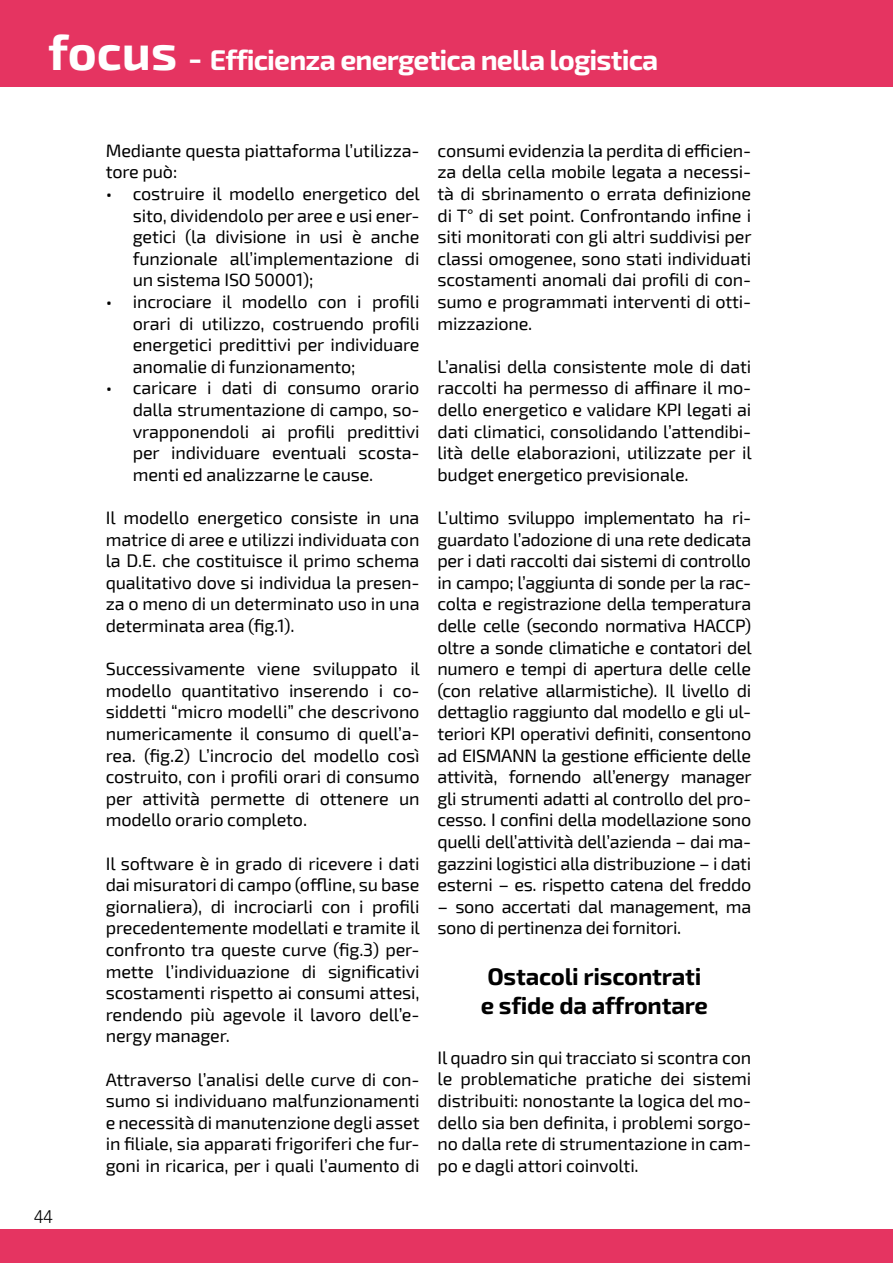
<style>
.page{position:relative;width:893px;height:1263px;background:#fff}
.page>*{position:absolute;margin:0;border:0;box-sizing:border-box;transform-origin:0 0}
.t1{font:700 28.5px "Exo 2";letter-spacing:-.03em;color:#fff}
.t2{font:700 24px/28.8px "Exo 2";letter-spacing:-.01em;color:#000}
.t3{font:18px/21.6px "Exo 2";letter-spacing:-.01em;color:#000;text-align:justify}
.t4{font:300 18px "Avenir LT Std";color:#000}
.s1{font-size:49.5px}
.s2{font-size:34.5px}
</style>
<div class="page">
<div style="left:0;top:0;width:893px;height:86px;background:#e53461"></div>
<div style="left:0;top:1229px;width:893px;height:34px;background:#e53461"></div>
<h1 class="t1" style="left:48px;top:43px;width:612px"><span class="s1">focus</span> <span class="s2">-</span> Efficienza energetica nella logistica</h1>
<p class="t4" style="left:34px;top:1206px;width:20px">44</p>
<p class="t3" style="left:106px;top:139px;width:315px">Mediante questa piattaforma l’utilizza&shy;tore può:</p>
<p class="t3" style="left:133px;top:182px;width:289px;text-indent:-27px">• costruire il modello energetico del sito, dividendolo per aree e usi ener&shy;getici (la divisione in usi è anche funzionale all’implementazione di un sistema ISO 50001);</p>
<p class="t3" style="left:133px;top:290px;width:288px;text-indent:-27px">• incrociare il modello con i profili orari di utilizzo, costruendo profili energetici predittivi per individuare anomalie di funzionamento;</p>
<p class="t3" style="left:133px;top:376px;width:288px;text-indent:-27px">• caricare i dati di consumo orario dalla strumentazione di campo, so&shy;vrapponendoli ai profili predittivi per individuare eventuali scosta&shy;menti ed analizzarne le cause.</p>
<p class="t3" style="left:106px;top:506px;width:315px">Il modello energetico consiste in una matrice di aree e utilizzi individuata con la D.E. che costituisce il primo schema qualitativo dove si individua la presen&shy;za o meno di un determinato uso in una determinata area (fig.1).</p>
<p class="t3" style="left:106px;top:657px;width:316px">Successivamente viene sviluppato il modello quantitativo inserendo i co&shy;siddetti “micro modelli” che descrivono numericamente il consumo di quell’a&shy;rea. (fig.2) L’incrocio del modello così costruito, con i profili orari di consumo per attività permette di ottenere un modello orario completo.</p>
<p class="t3" style="left:106px;top:852px;width:316px">Il software è in grado di ricevere i dati dai misuratori di campo (offline, su base giornaliera), di incrociarli con i profili precedentemente modellati e tramite il confronto tra queste curve (fig.3) per&shy;mette l’individuazione di significativi scostamenti rispetto ai consumi attesi, rendendo più agevole il lavoro dell’e&shy;nergy manager.</p>
<p class="t3" style="left:106px;top:1068px;width:315px">Attraverso l’analisi delle curve di con&shy;sumo si individuano malfunzionamenti e necessità di manutenzione degli asset in filiale, sia apparati frigoriferi che fur&shy;goni in ricarica, per i quali l’aumento di</p>
<p class="t3" style="left:437px;top:139px;width:316px">consumi evidenzia la perdita di efficien&shy;za della cella mobile legata a necessi&shy;tà di sbrinamento o errata definizione di T° di set point. Confrontando infine i siti monitorati con gli altri suddivisi per classi omogenee, sono stati individuati scostamenti anomali dai profili di con&shy;sumo e programmati interventi di otti&shy;mizzazione.</p>
<p class="t3" style="left:437px;top:355px;width:316px">L’analisi della consistente mole di dati raccolti ha permesso di affinare il mo&shy;dello energetico e validare KPI legati ai dati climatici, consolidando l’attendibi&shy;lità delle elaborazioni, utilizzate per il budget energetico previsionale.</p>
<p class="t3" style="left:437px;top:506px;width:316px">L’ultimo sviluppo implementato ha ri&shy;guardato l’adozione di una rete dedicata per i dati raccolti dai sistemi di controllo in campo; l’aggiunta di sonde per la rac&shy;colta e registrazione della temperatura delle celle (secondo normativa HACCP) oltre a sonde climatiche e contatori del numero e tempi di apertura delle celle (con relative allarmistiche). Il livello di dettaglio raggiunto dal modello e gli ul&shy;teriori KPI operativi definiti, consentono ad EISMANN la gestione efficiente delle attività, fornendo all’energy manager gli strumenti adatti al controllo del pro&shy;cesso. I confini della modellazione sono quelli dell’attività dell’azienda – dai ma&shy;gazzini logistici alla distribuzione – i dati esterni – es. rispetto catena del freddo</p>
<p class="t3" style="left:437px;top:895px;width:315px">– sono accertati dal management, ma sono di pertinenza dei fornitori.</p>
<h2 class="t2" style="left:481px;top:962px;width:229px">Ostacoli riscontrati e sfide da affrontare</h2>
<p class="t3" style="left:437px;top:1046px;width:315px">Il quadro sin qui tracciato si scontra con le problematiche pratiche dei sistemi distribuiti: nonostante la logica del mo&shy;dello sia ben definita, i problemi sorgo&shy;no dalla rete di strumentazione in cam&shy;po e dagli attori coinvolti.</p>
</div>
